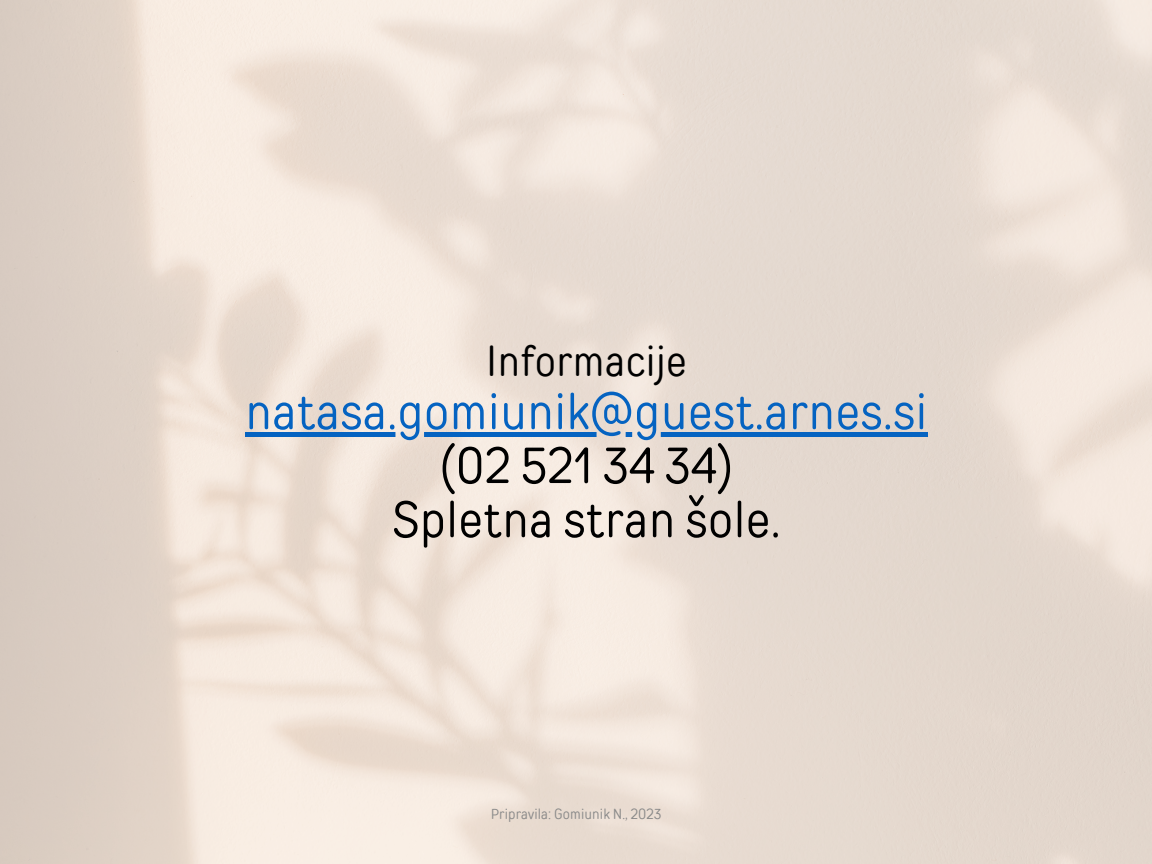
<style>
.page{position:relative;width:1152px;height:864px;background:#fff}
.page>*{position:absolute;margin:0;border:0;box-sizing:border-box;transform-origin:0 0}
.t1{font:50.55px "TT Rounds Condensed";letter-spacing:.01em;color:#0563c1}
.t2{font:50.55px "TT Rounds Condensed";letter-spacing:.01em;color:#000}
.t3{font:42.6px "TT Rounds Condensed";letter-spacing:.01em;color:#000}
.t4{font:14.4px "TT Rounds Condensed";letter-spacing:.01em;color:#898989}
</style>
<div class="page">
<div style="left:245px;top:432px;width:683px;height:5px;background:#0563c1"></div>
<p class="t3" style="left:486px;top:336px;width:203px">Informacije</p>
<p class="t1" style="left:245px;top:381px;width:683px">natasa.gomiunik@guest.arnes.si</p>
<p class="t2" style="left:439px;top:435px;width:296px">(02 521 34 34)</p>
<p class="t2" style="left:392px;top:489px;width:390px">Spletna stran šole.</p>
<p class="t4" style="left:491px;top:805px;width:172px">Pripravila: Gomiunik N., 2023</p>
</div>
